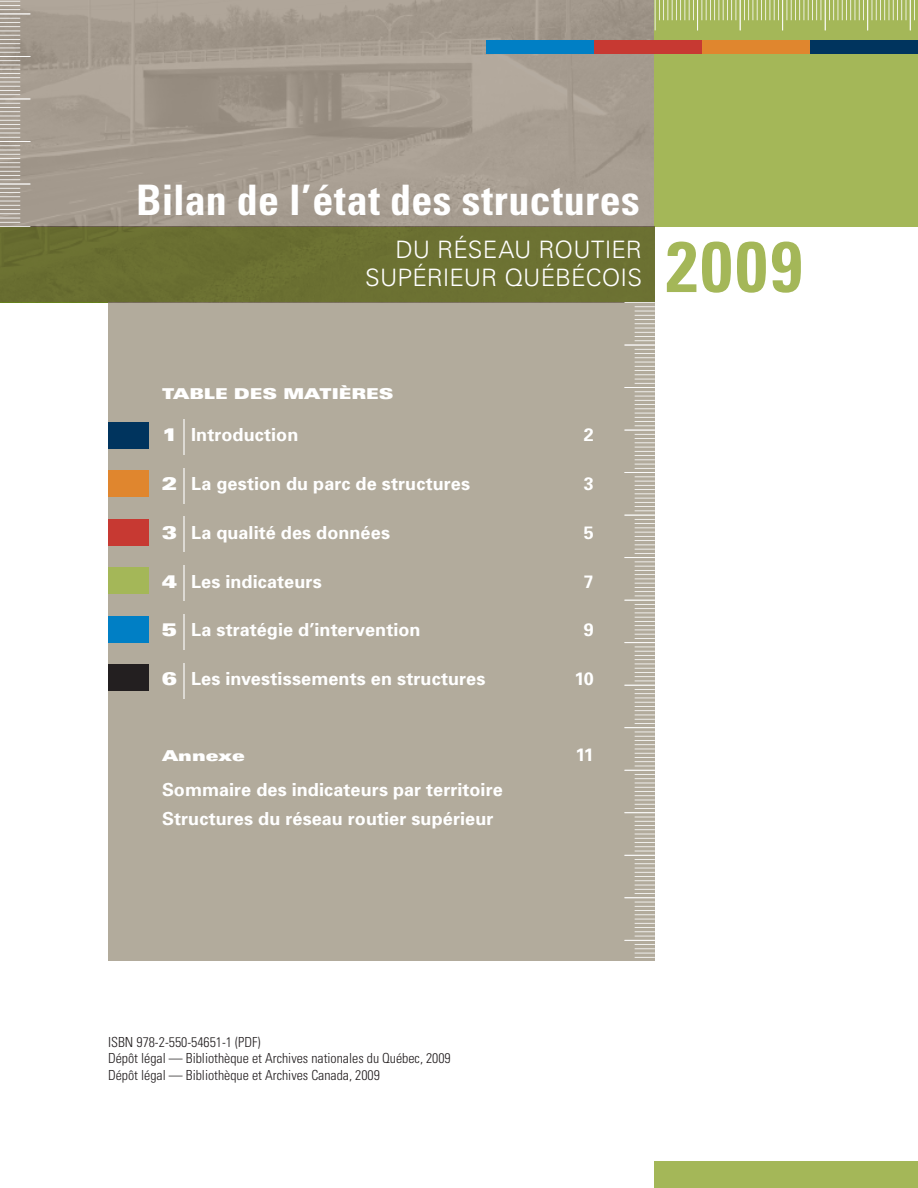
<style>
.page{position:relative;width:918px;height:1188px;background:#fff}
.page>*{position:absolute;margin:0;border:0;box-sizing:border-box;transform-origin:0 0}
.t1{font:700 condensed 71.4px "Univers";color:#a4b758}
.t2{font:700 condensed 42px "Univers";letter-spacing:.01em;color:#fff}
.t3{font:300 24px/28.5px "Univers";letter-spacing:.005em;color:#fff;text-align:right}
.t4{font:700 18px/28.5px "Univers";letter-spacing:.005em;color:#fff}
.t5{font:900 expanded 15px "Univers";color:#fff}
.t6{font:300 condensed 13.8px/16.6px "Univers";color:#231f20}
.s1{font-weight:900;font-stretch:expanded}
.s2{font-weight:300;font-size:36px}
</style>
<div class="page">
<div style="left:108px;top:302px;width:547px;height:659px;background:#b2ab9c"></div>
<img style="left:0;top:0;width:655px;height:227px">
<div style="left:655px;top:0;width:263px;height:227px;background:#a4b758"></div>
<div style="left:0;top:227px;width:655px;height:75px;background:#6b7032"></div>
<div style="left:655px;top:1161px;width:263px;height:27px;background:#a4b758"></div>
<div style="left:486px;top:40px;width:108px;height:14px;background:#007fc5"></div>
<div style="left:594px;top:40px;width:108px;height:14px;background:#c73932"></div>
<div style="left:702px;top:40px;width:108px;height:14px;background:#e0862e"></div>
<div style="left:810px;top:40px;width:108px;height:14px;background:#00345e"></div>
<hr style="left:625px;top:302px;width:30px;height:1px;background:#fff">
<svg style="left:635px;top:306px;width:20px;height:35px"></svg>
<hr style="left:625px;top:345px;width:30px;height:1px;background:#fff">
<svg style="left:635px;top:349px;width:20px;height:35px"></svg>
<hr style="left:625px;top:387px;width:30px;height:1px;background:#fff">
<svg style="left:635px;top:391px;width:20px;height:35px"></svg>
<hr style="left:625px;top:430px;width:30px;height:1px;background:#fff">
<svg style="left:635px;top:434px;width:20px;height:35px"></svg>
<hr style="left:625px;top:472px;width:30px;height:1px;background:#fff">
<svg style="left:635px;top:476px;width:20px;height:35px"></svg>
<hr style="left:625px;top:515px;width:30px;height:1px;background:#fff">
<svg style="left:635px;top:519px;width:20px;height:35px"></svg>
<hr style="left:625px;top:557px;width:30px;height:1px;background:#fff">
<svg style="left:635px;top:561px;width:20px;height:35px"></svg>
<hr style="left:625px;top:600px;width:30px;height:1px;background:#fff">
<svg style="left:635px;top:604px;width:20px;height:35px"></svg>
<hr style="left:625px;top:642px;width:30px;height:1px;background:#fff">
<svg style="left:635px;top:646px;width:20px;height:35px"></svg>
<hr style="left:625px;top:685px;width:30px;height:1px;background:#fff">
<svg style="left:635px;top:689px;width:20px;height:35px"></svg>
<hr style="left:625px;top:727px;width:30px;height:1px;background:#fff">
<svg style="left:635px;top:732px;width:20px;height:35px"></svg>
<hr style="left:625px;top:770px;width:30px;height:1px;background:#fff">
<svg style="left:635px;top:774px;width:20px;height:35px"></svg>
<hr style="left:625px;top:812px;width:30px;height:1px;background:#fff">
<svg style="left:635px;top:817px;width:20px;height:35px"></svg>
<hr style="left:625px;top:855px;width:30px;height:1px;background:#fff">
<svg style="left:635px;top:859px;width:20px;height:35px"></svg>
<hr style="left:625px;top:897px;width:30px;height:1px;background:#fff">
<svg style="left:635px;top:902px;width:20px;height:35px"></svg>
<hr style="left:625px;top:940px;width:30px;height:1px;background:#fff">
<svg style="left:635px;top:944px;width:20px;height:14px"></svg>
<hr style="left:655px;top:0;width:1px;height:30px;background:#fff">
<svg style="left:659px;top:0;width:35px;height:20px"></svg>
<hr style="left:697px;top:0;width:1px;height:30px;background:#fff">
<svg style="left:701px;top:0;width:35px;height:20px"></svg>
<hr style="left:740px;top:0;width:1px;height:30px;background:#fff">
<svg style="left:744px;top:0;width:35px;height:20px"></svg>
<hr style="left:782px;top:0;width:1px;height:30px;background:#fff">
<svg style="left:786px;top:0;width:35px;height:20px"></svg>
<hr style="left:825px;top:0;width:1px;height:30px;background:#fff">
<svg style="left:829px;top:0;width:35px;height:20px"></svg>
<hr style="left:867px;top:0;width:1px;height:30px;background:#fff">
<svg style="left:872px;top:0;width:35px;height:20px"></svg>
<hr style="left:910px;top:0;width:1px;height:30px;background:#fff">
<svg style="left:914px;top:0;width:1px;height:20px"></svg>
<hr style="left:0;top:226px;width:30px;height:1px;background:#fff">
<svg style="left:0;top:188px;width:20px;height:35px"></svg>
<hr style="left:0;top:184px;width:30px;height:1px;background:#fff">
<svg style="left:0;top:145px;width:20px;height:35px"></svg>
<hr style="left:0;top:141px;width:30px;height:1px;background:#fff">
<svg style="left:0;top:103px;width:20px;height:35px"></svg>
<hr style="left:0;top:99px;width:30px;height:1px;background:#fff">
<svg style="left:0;top:60px;width:20px;height:35px"></svg>
<hr style="left:0;top:56px;width:30px;height:1px;background:#fff">
<svg style="left:0;top:18px;width:20px;height:35px"></svg>
<hr style="left:0;top:13px;width:30px;height:1px;background:#fff">
<svg style="left:0;top:1px;width:20px;height:9px"></svg>
<div style="left:108px;top:422px;width:40px;height:26px;background:#00345e"></div>
<div style="left:108px;top:470px;width:40px;height:27px;background:#e0862e"></div>
<div style="left:108px;top:519px;width:40px;height:26px;background:#c73932"></div>
<div style="left:108px;top:567px;width:40px;height:27px;background:#a4b758"></div>
<div style="left:108px;top:616px;width:40px;height:26px;background:#007fc5"></div>
<div style="left:108px;top:664px;width:40px;height:27px;background:#231f20"></div>
<h2 class="t2" style="left:136px;top:174px;width:505px">Bilan de l’état des structures</h2>
<h3 class="t3" style="left:365px;top:235px;width:278px">DU RÉSEAU ROUTIER<br>SUPÉRIEUR QUÉBÉCOIS</h3>
<h1 class="t1" style="left:666px;top:223px;width:138px">2009</h1>
<p class="t5" style="left:162px;top:385px;width:233px">TABLE DES MATIÈRES</p>
<p class="t4" style="left:162px;top:421px;width:138px"><span class="s1">1</span> <span class="s2">|</span> Introduction</p>
<p class="t4" style="left:584px;top:421px;width:12px">2</p>
<p class="t4" style="left:162px;top:469px;width:310px"><span class="s1">2</span> <span class="s2">|</span> La gestion du parc de structures</p>
<p class="t4" style="left:584px;top:469px;width:12px">3</p>
<p class="t4" style="left:162px;top:518px;width:230px"><span class="s1">3</span> <span class="s2">|</span> La qualité des données</p>
<p class="t4" style="left:584px;top:518px;width:12px">5</p>
<p class="t4" style="left:162px;top:567px;width:161px"><span class="s1">4</span> <span class="s2">|</span> Les indicateurs</p>
<p class="t4" style="left:584px;top:567px;width:12px">7</p>
<p class="t4" style="left:162px;top:616px;width:260px"><span class="s1">5</span> <span class="s2">|</span> La stratégie d’intervention</p>
<p class="t4" style="left:584px;top:616px;width:12px">9</p>
<p class="t4" style="left:162px;top:664px;width:325px"><span class="s1">6</span> <span class="s2">|</span> Les investissements en structures</p>
<p class="t4" style="left:575px;top:664px;width:21px">10</p>
<p class="t5" style="left:162px;top:747px;width:84px">Annexe</p>
<p class="t4" style="left:575px;top:740px;width:20px">11</p>
<p class="t4" style="left:162px;top:775px;width:342px">Sommaire des indicateurs par territoire<br>Structures du réseau routier supérieur</p>
<p class="t6" style="left:108px;top:1034px;width:344px">ISBN 978-2-550-54651-1 (PDF)<br>Dépôt légal — Bibliothèque et Archives nationales du Québec, 2009<br>Dépôt légal — Bibliothèque et Archives Canada, 2009</p>
</div>
